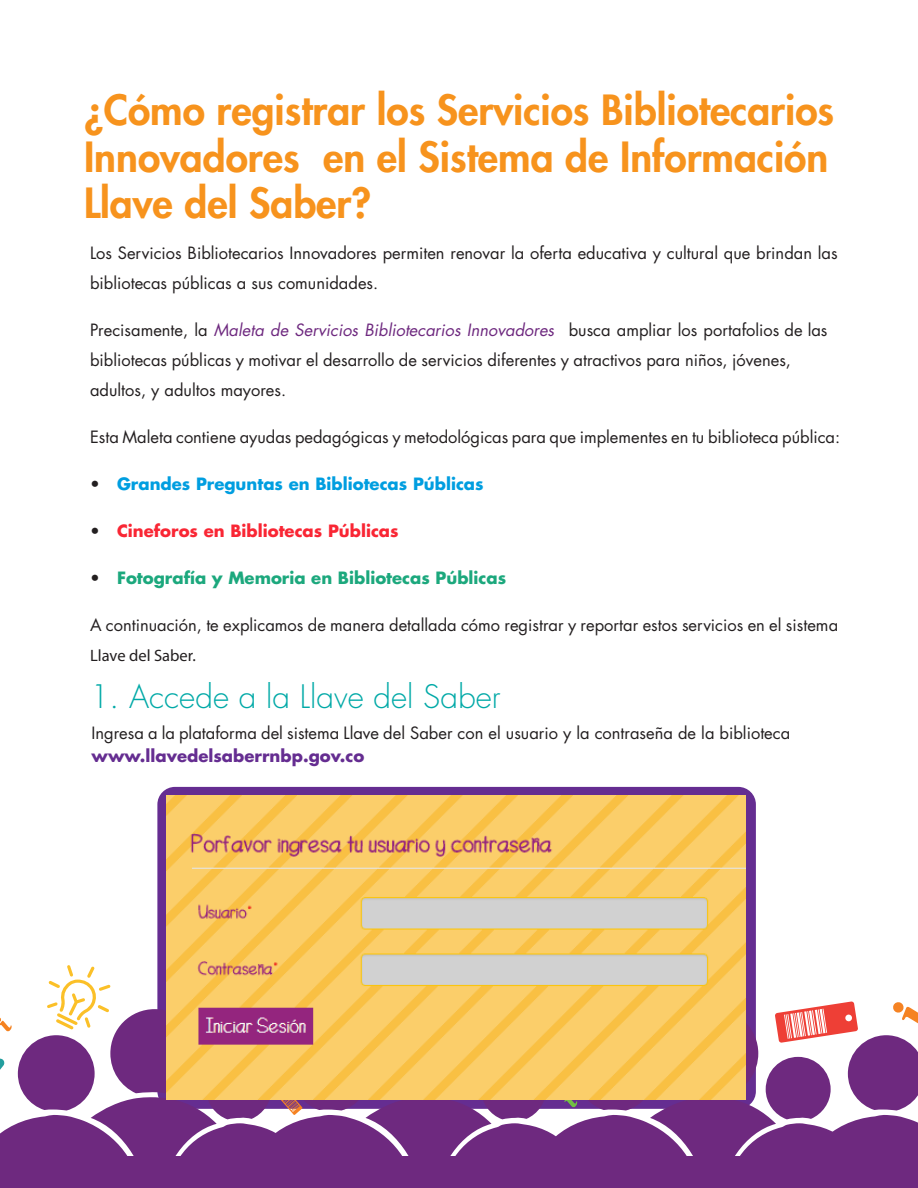
<style>
.page{position:relative;width:918px;height:1188px;background:#fff}
.page>*{position:absolute;margin:0;border:0;box-sizing:border-box;transform-origin:0 0}
.t1{font:800 40.5px/46.5px "Futura";color:#f7931d}
.t2{font:300 31.5px "Futura";color:#00a9a7}
.t3{font:16.5px/30px "Futura";color:#231f20}
.t4{font:700 16.5px "Futura";color:#1ca87d}
.t5{font:700 16.5px "Futura";color:#009ee0}
.t6{font:700 16.5px "Futura";color:#f92634}
.t7{font:700 16.5px "Futura";color:#652d91}
.t8{font:16.5px "Myriad Pro";color:#231f20}
.s1{font-style:italic;color:#6e297f}
.s2{font-weight:400;color:#231f20}
</style>
<div class="page">
<div style="left:157px;top:787px;width:599px;height:322px;background:#652d91;border-radius:18px"></div>
<svg style="left:0;top:965px;width:918px;height:223px"></svg>
<svg style="left:196px;top:1099px;width:533px;height:56px;fill:#6e297f"></svg>
<img style="left:166px;top:795px;width:580px;height:304px">
<h1 class="t1" style="left:84px;top:87px;width:752px">¿Cómo registrar los Servicios Bibliotecarios<br>Innovadores en el Sistema de Información<br>Llave del Saber?</h1>
<p class="t3" style="left:90px;top:238px;width:749px">Los Servicios Bibliotecarios Innovadores permiten renovar la oferta educativa y cultural que brindan las bibliotecas públicas a sus comunidades.</p>
<p class="t3" style="left:90px;top:315px;width:739px">Precisamente, la <span class="s1">Maleta de Servicios Bibliotecarios Innovadores</span> busca ampliar los portafolios de las bibliotecas públicas y motivar el desarrollo de servicios diferentes y atractivos para niños, jóvenes, adultos, y adultos mayores.</p>
<p class="t3" style="left:90px;top:422px;width:752px">Esta Maleta contiene ayudas pedagógicas y metodológicas para que implementes en tu biblioteca pública:</p>
<p class="t5" style="left:90px;top:473px;width:395px"><span class="s2">•</span> Grandes Preguntas en Bibliotecas Públicas</p>
<p class="t6" style="left:90px;top:520px;width:310px"><span class="s2">•</span> Cineforos en Bibliotecas Públicas</p>
<p class="t4" style="left:90px;top:567px;width:418px"><span class="s2">•</span> Fotografía y Memoria en Bibliotecas Públicas</p>
<p class="t3" style="left:90px;top:610px;width:750px">A continuación, te explicamos de manera detallada cómo registrar y reportar estos servicios en el sistema</p>
<p class="t8" style="left:90px;top:646px;width:107px">Llave del Saber.</p>
<h2 class="t2" style="left:90px;top:678px;width:412px">1. Accede a la Llave del Saber</h2>
<p class="t7" style="left:92px;top:745px;width:274px">www.llavedelsaberrnbp.gov.co</p>
<p class="t3" style="left:91px;top:718px;width:700px">Ingresa a la plataforma del sistema Llave del Saber con el usuario y la contraseña de la biblioteca</p>
</div>
